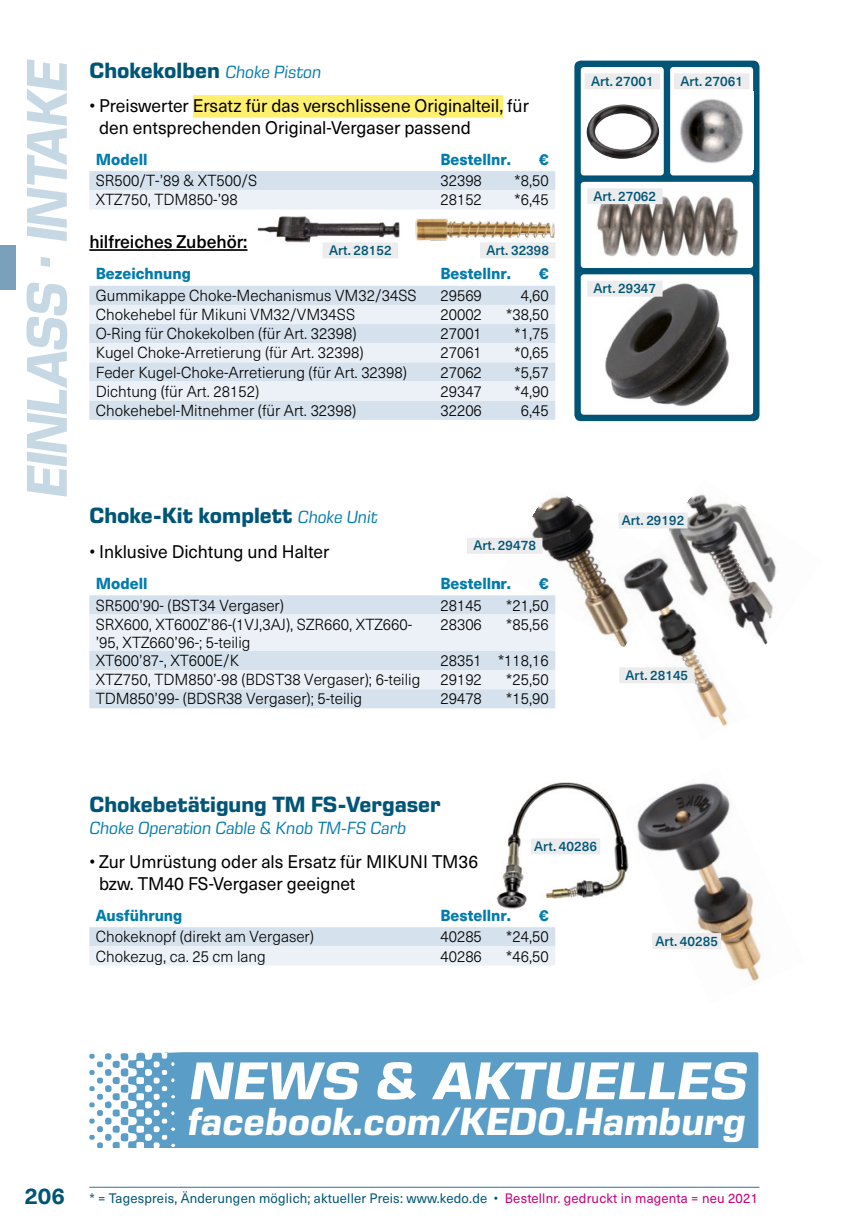
<style>
.page{position:relative;width:868px;height:1225px;background:#fff}
.page>*{position:absolute;margin:0;border:0;box-sizing:border-box;transform-origin:0 0}
.t1{font:italic 700 58.5px "Eurostile Next Pro";letter-spacing:-.035em;color:#c7d8e5}
.t2{font:italic 700 54px "Eurostile Next Pro";color:#fff;scale:1.12 1}
.t3{font:italic 700 40.05px "Eurostile Next Pro";color:#fff}
.t4{font:700 22.5px "Eurostile Next Pro";color:#005576}
.t5{font:18px/21.6px "Neue Haas Unica Pro";color:#000}
.t6{font:italic 18px "Eurostile Next Pro";color:#007bad}
.t7{font:500 18px "Neue Haas Unica Pro";letter-spacing:-.005em;color:#000}
.t8{font:300 15.75px/18px "Neue Haas Unica Pro";color:#000}
.t9{font:800 15.75px "Neue Haas Unica Pro";color:#007bad}
.t10{font:500 13.5px "Neue Haas Unica Pro";color:#005576}
.t11{font:13.5px "Neue Haas Unica Pro";letter-spacing:.015em;color:#005576}
.s1{font-weight:400;font-style:italic;font-size:18px;color:#007bad}
.s2{font-weight:700;font-size:22.5px}
.s3{color:#c4007a}
</style>
<div class="page">
<hr style="left:89px;top:1186px;width:670px;height:1px;background:#4a7f9f">
<div style="left:0;top:245px;width:16px;height:44px;background:#7ba0bb"></div>
<img style="left:496px;top:782px;width:127px;height:127px">
<img style="left:257px;top:216px;width:143px;height:27px">
<img style="left:415px;top:218px;width:140px;height:23px">
<svg style="left:89px;top:927px;width:466px;height:38px;background:#e0e9f1"></svg>
<img style="left:623px;top:783px;width:139px;height:198px">
<div style="left:193px;top:95px;width:310px;height:23px;background:#fff16f"></div>
<svg style="left:89px;top:171px;width:466px;height:38px;background:#e0e9f1"></svg>
<hr style="left:89px;top:249px;width:158px;height:2px;background:#000">
<div style="left:89px;top:286px;width:466px;height:134px;background:#d5e1ec"></div>
<svg style="left:89px;top:305px;width:466px;height:95px;background:#e2eaf2"></svg>
<div style="left:574px;top:61px;width:185px;height:360px;background:#005576;border-radius:6px"></div>
<div style="left:580px;top:182px;width:173px;height:86px;background:#fff;border-radius:3px"></div>
<img style="left:597px;top:189px;width:142px;height:68px">
<div style="left:670px;top:67px;width:83px;height:108px;background:#fff;border-radius:3px"></div>
<img style="left:680px;top:99px;width:63px;height:64px">
<div style="left:580px;top:67px;width:83px;height:108px;background:#fff;border-radius:3px"></div>
<img style="left:586px;top:104px;width:73px;height:55px">
<div style="left:580px;top:274px;width:173px;height:141px;background:#fff;border-radius:3px"></div>
<img style="left:605px;top:281px;width:125px;height:126px">
<div style="left:587px;top:188px;width:75px;height:16px;background:#ececec"></div>
<div style="left:674px;top:73px;width:75px;height:16px;background:#ececec"></div>
<div style="left:584px;top:73px;width:76px;height:16px;background:#ececec"></div>
<div style="left:587px;top:281px;width:75px;height:16px;background:#ececec"></div>
<div style="left:89px;top:595px;width:466px;height:113px;background:#d5e1ec"></div>
<svg style="left:89px;top:614px;width:466px;height:75px;background:#e5ecf3"></svg>
<div style="left:322px;top:242px;width:76px;height:16px;background:#ececec"></div>
<div style="left:480px;top:242px;width:75px;height:16px;background:#ececec"></div>
<img style="left:675px;top:494px;width:101px;height:150px">
<img style="left:498px;top:495px;width:177px;height:152px">
<div style="left:467px;top:538px;width:75px;height:16px;background:#ececec"></div>
<div style="left:652px;top:933px;width:69px;height:16px;background:#ececec"></div>
<div style="left:531px;top:838px;width:69px;height:16px;background:#ececec"></div>
<div style="left:128px;top:1052px;width:630px;height:96px;background:#5a9dc6"></div>
<svg style="left:89px;top:1053px;width:39px;height:95px"></svg>
<div style="left:113px;top:1093px;width:7px;height:7px;background:#5a9dc6;border-radius:50%"></div>
<img style="left:615px;top:547px;width:132px;height:180px">
<div style="left:619px;top:667px;width:75px;height:16px;background:#ececec"></div>
<div style="left:618px;top:512px;width:69px;height:16px;background:#ececec"></div>
<h1 class="t1" style="left:14px;top:498px;width:440px;rotate:-90deg">EINLASS · INTAKE</h1>
<h3 class="t4" style="left:89px;top:57px;width:233px">Chokekolben <span class="s1">Choke Piston</span></h3>
<p class="t5" style="left:99px;top:95px;width:431px;text-indent:-10px">• Preiswerter Ersatz für das verschlissene Originalteil, für den entsprechenden Original-Vergaser passend</p>
<p class="t9" style="left:96px;top:149px;width:53px">Modell</p>
<p class="t9" style="left:440px;top:149px;width:72px">Bestellnr.</p>
<p class="t9" style="left:539px;top:149px;width:11px">€</p>
<p class="t8" style="left:96px;top:172px;width:163px">SR500/T-’89 &amp; XT500/S</p>
<p class="t8" style="left:440px;top:172px;width:43px">32398</p>
<p class="t8" style="left:514px;top:172px;width:36px">*8,50</p>
<p class="t8" style="left:96px;top:191px;width:144px">XTZ750, TDM850-’98</p>
<p class="t8" style="left:440px;top:191px;width:43px">28152</p>
<p class="t8" style="left:514px;top:191px;width:36px">*6,45</p>
<p class="t7" style="left:89px;top:231px;width:160px">hilfreiches Zubehör:</p>
<p class="t9" style="left:96px;top:264px;width:97px">Bezeichnung</p>
<p class="t9" style="left:440px;top:264px;width:72px">Bestellnr.</p>
<p class="t9" style="left:539px;top:264px;width:11px">€</p>
<p class="t8" style="left:96px;top:287px;width:322px">Gummikappe Choke-Mechanismus VM32/34SS</p>
<p class="t8" style="left:440px;top:287px;width:43px">29569</p>
<p class="t8" style="left:520px;top:287px;width:30px">4,60</p>
<p class="t8" style="left:96px;top:306px;width:261px">Chokehebel für Mikuni VM32/VM34SS</p>
<p class="t8" style="left:440px;top:306px;width:43px">20002</p>
<p class="t8" style="left:506px;top:306px;width:44px">*38,50</p>
<p class="t8" style="left:96px;top:325px;width:262px">O-Ring für Chokekolben (für Art. 32398)</p>
<p class="t8" style="left:440px;top:325px;width:43px">27001</p>
<p class="t8" style="left:514px;top:325px;width:36px">*1,75</p>
<p class="t8" style="left:96px;top:344px;width:269px">Kugel Choke-Arretierung (für Art. 32398)</p>
<p class="t8" style="left:440px;top:344px;width:43px">27061</p>
<p class="t8" style="left:514px;top:344px;width:36px">*0,65</p>
<p class="t8" style="left:96px;top:363px;width:313px">Feder Kugel-Choke-Arretierung (für Art. 32398)</p>
<p class="t8" style="left:440px;top:363px;width:43px">27062</p>
<p class="t8" style="left:514px;top:363px;width:36px">*5,57</p>
<p class="t8" style="left:96px;top:382px;width:165px">Dichtung (für Art. 28152)</p>
<p class="t8" style="left:440px;top:382px;width:43px">29347</p>
<p class="t8" style="left:514px;top:382px;width:36px">*4,90</p>
<p class="t8" style="left:96px;top:401px;width:262px">Chokehebel-Mitnehmer (für Art. 32398)</p>
<p class="t8" style="left:440px;top:401px;width:43px">32206</p>
<p class="t8" style="left:520px;top:401px;width:30px">6,45</p>
<p class="t10" style="left:329px;top:242px;width:64px">Art. 28152</p>
<p class="t10" style="left:486px;top:242px;width:64px">Art. 32398</p>
<h3 class="t4" style="left:89px;top:503px;width:290px">Choke-Kit komplett <span class="s1">Choke Unit</span></h3>
<p class="t5" style="left:89px;top:541px;width:241px">• Inklusive Dichtung und Halter</p>
<p class="t9" style="left:96px;top:573px;width:53px">Modell</p>
<p class="t9" style="left:440px;top:573px;width:72px">Bestellnr.</p>
<p class="t9" style="left:539px;top:573px;width:11px">€</p>
<p class="t8" style="left:96px;top:596px;width:190px">SR500’90- (BST34 Vergaser)</p>
<p class="t8" style="left:440px;top:596px;width:43px">28145</p>
<p class="t8" style="left:506px;top:596px;width:44px">*21,50</p>
<p class="t8" style="left:96px;top:615px;width:318px">SRX600, XT600Z’86-(1VJ,3AJ), SZR660, XTZ660- ’95, XTZ660’96-; 5-teilig</p>
<p class="t8" style="left:440px;top:615px;width:43px">28306</p>
<p class="t8" style="left:506px;top:615px;width:44px">*85,56</p>
<p class="t8" style="left:96px;top:652px;width:145px">XT600’87-, XT600E/K</p>
<p class="t8" style="left:440px;top:652px;width:110px">28351 *118,16</p>
<p class="t8" style="left:96px;top:671px;width:326px">XTZ750, TDM850’-98 (BDST38 Vergaser); 6-teilig</p>
<p class="t8" style="left:440px;top:671px;width:43px">29192</p>
<p class="t8" style="left:506px;top:671px;width:44px">*25,50</p>
<p class="t8" style="left:96px;top:690px;width:268px">TDM850’99- (BDSR38 Vergaser); 5-teilig</p>
<p class="t8" style="left:440px;top:690px;width:43px">29478</p>
<p class="t8" style="left:506px;top:690px;width:44px">*15,90</p>
<p class="t10" style="left:473px;top:537px;width:64px">Art. 29478</p>
<p class="t10" style="left:591px;top:73px;width:64px">Art. 27001</p>
<p class="t10" style="left:680px;top:73px;width:64px">Art. 27061</p>
<p class="t10" style="left:593px;top:188px;width:64px">Art. 27062</p>
<p class="t10" style="left:593px;top:280px;width:64px">Art. 29347</p>
<p class="t10" style="left:621px;top:512px;width:64px">Art. 29192</p>
<p class="t10" style="left:625px;top:667px;width:64px">Art. 28145</p>
<h3 class="t4" style="left:89px;top:791px;width:353px">Chokebetätigung TM FS-Vergaser</h3>
<p class="t6" style="left:89px;top:818px;width:318px">Choke Operation Cable &amp; Knob TM-FS Carb</p>
<p class="t5" style="left:99px;top:851px;width:380px;text-indent:-10px">• Zur Umrüstung oder als Ersatz für MIKUNI TM36 bzw. TM40 FS-Vergaser geeignet</p>
<p class="t9" style="left:96px;top:905px;width:88px">Ausführung</p>
<p class="t9" style="left:440px;top:905px;width:72px">Bestellnr.</p>
<p class="t9" style="left:539px;top:905px;width:11px">€</p>
<p class="t8" style="left:96px;top:928px;width:220px">Chokeknopf (direkt am Vergaser)</p>
<p class="t8" style="left:440px;top:928px;width:43px">40285</p>
<p class="t8" style="left:506px;top:928px;width:44px">*24,50</p>
<p class="t8" style="left:96px;top:947px;width:171px">Chokezug, ca. 25 cm lang</p>
<p class="t8" style="left:440px;top:947px;width:43px">40286</p>
<p class="t8" style="left:506px;top:947px;width:44px">*46,50</p>
<p class="t10" style="left:534px;top:838px;width:64px">Art. 40286</p>
<p class="t10" style="left:655px;top:932px;width:64px">Art. 40285</p>
<h2 class="t2" style="left:190px;top:1050px;width:499px">NEWS &amp; AKTUELLES</h2>
<h3 class="t3" style="left:187px;top:1098px;width:559px">facebook.com/KEDO.Hamburg</h3>
<p class="t11" style="left:24px;top:1190px;width:735px"><span class="s2">206</span> * = Tagespreis, Änderungen möglich; aktueller Preis: www.kedo.de • <span class="s3">Bestellnr. gedruckt in magenta = neu 2021</span></p>
</div>
